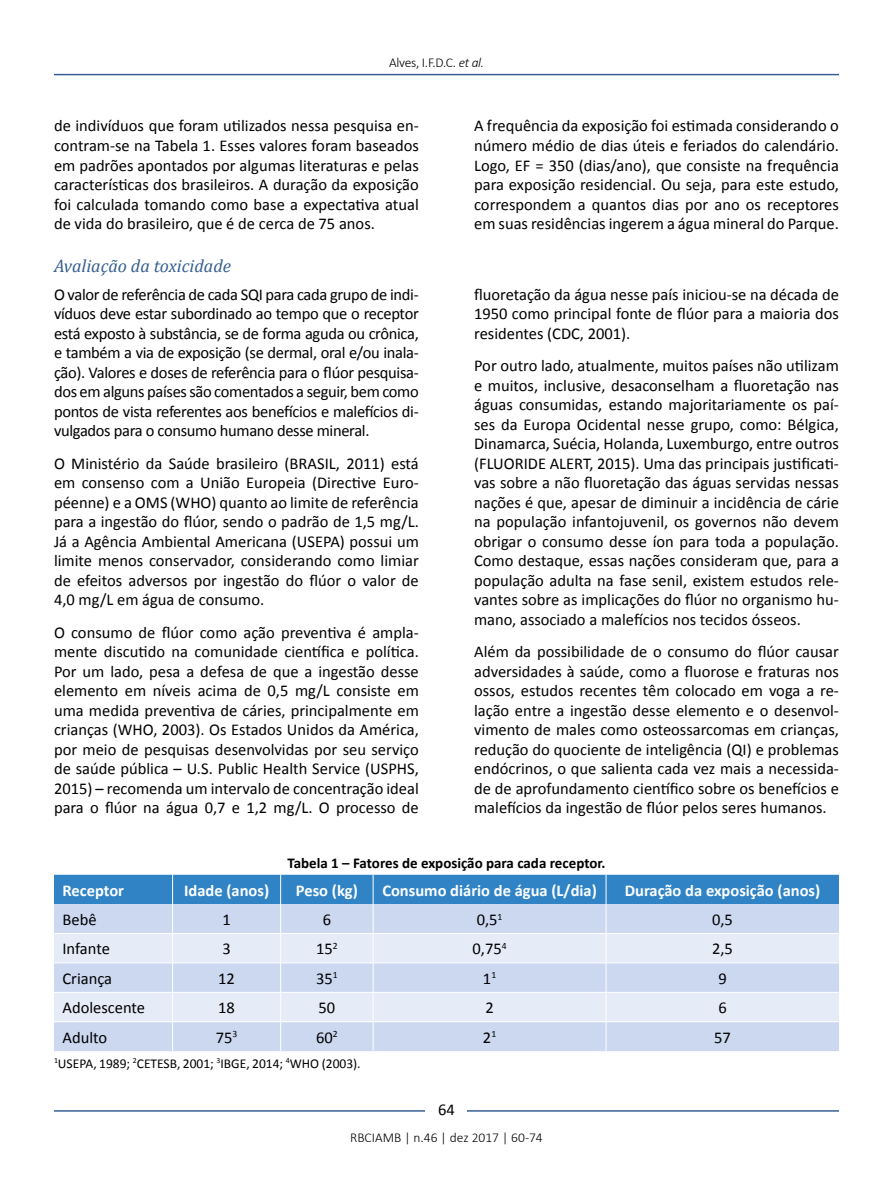
<style>
.page{position:relative;width:893px;height:1191px;background:#fff}
.page>*{position:absolute;margin:0;border:0;box-sizing:border-box;transform-origin:0 0}
.t1{font:italic 18px "Cambria";color:#365f92}
.t2{font:16.5px/19.5px "Calibri";color:#000;text-align:justify}
.t3{font:700 16.5px "Calibri";color:#fff}
.t4{font:700 15px "Calibri";color:#000}
.t5{font:13.5px "Calibri";color:#000}
.t6{font:300 13.5px "Calibri";color:#000}
.s1{font-style:italic}
</style>
<div class="page">
<hr style="left:54px;top:74px;width:785px;height:1px;background:#365f92">
<hr style="left:54px;top:1110px;width:785px;height:1px;background:#365f92">
<div style="left:426px;top:1096px;width:41px;height:26px;background:#fff"></div>
<svg style="left:54px;top:874px;width:785px;height:177px;background:#bbd1ec"></svg>
<p class="t6" style="left:389px;top:54px;width:97px">Alves, I.F.D.C. <span class="s1">et al.</span></p>
<p class="t2" style="left:54px;top:116px;width:366px">de indivíduos que foram utilizados nessa pesquisa en&shy;contram-se na Tabela 1. Esses valores foram baseados em padrões apontados por algumas literaturas e pelas características dos brasileiros. A duração da exposição foi calculada tomando como base a expectativa atual de vida do brasileiro, que é de cerca de 75 anos.</p>
<p class="t2" style="left:474px;top:116px;width:366px">A frequência da exposição foi estimada considerando o número médio de dias úteis e feriados do calendário.<br>Logo, EF = 350 (dias/ano), que consiste na frequência para exposição residencial. Ou seja, para este estudo, correspondem a quantos dias por ano os receptores em suas residências ingerem a água mineral do Parque.</p>
<p class="t1" style="left:54px;top:253px;width:179px">Avaliação da toxicidade</p>
<p class="t2" style="left:54px;top:285px;width:366px">O valor de referência de cada SQI para cada grupo de indi&shy;víduos deve estar subordinado ao tempo que o receptor está exposto à substância, se de forma aguda ou crônica, e também a via de exposição (se dermal, oral e/ou inala&shy;ção). Valores e doses de referência para o flúor pesquisa&shy;dos em alguns países são comentados a seguir, bem como pontos de vista referentes aos benefícios e malefícios di&shy;vulgados para o consumo humano desse mineral.</p>
<p class="t2" style="left:54px;top:453px;width:366px">O Ministério da Saúde brasileiro (BRASIL, 2011) está em consenso com a União Europeia (Directive Euro&shy;péenne) e a OMS (WHO) quanto ao limite de referência para a ingestão do flúor, sendo o padrão de 1,5 mg/L.<br>Já a Agência Ambiental Americana (USEPA) possui um limite menos conservador, considerando como limiar de efeitos adversos por ingestão do flúor o valor de 4,0 mg/L em água de consumo.</p>
<p class="t2" style="left:54px;top:622px;width:366px">O consumo de flúor como ação preventiva é ampla&shy;mente discutido na comunidade científica e política.<br>Por um lado, pesa a defesa de que a ingestão desse elemento em níveis acima de 0,5 mg/L consiste em uma medida preventiva de cáries, principalmente em crianças (WHO, 2003). Os Estados Unidos da América, por meio de pesquisas desenvolvidas por seu serviço de saúde pública – U.S. Public Health Service (USPHS, 2015) – recomenda um intervalo de concentração ideal para o flúor na água 0,7 e 1,2 mg/L. O processo de</p>
<p class="t2" style="left:474px;top:285px;width:366px">fluoretação da água nesse país iniciou-se na década de 1950 como principal fonte de flúor para a maioria dos residentes (CDC, 2001).</p>
<p class="t2" style="left:474px;top:356px;width:366px">Por outro lado, atualmente, muitos países não utilizam e muitos, inclusive, desaconselham a fluoretação nas águas consumidas, estando majoritariamente os paí&shy;ses da Europa Ocidental nesse grupo, como: Bélgica, Dinamarca, Suécia, Holanda, Luxemburgo, entre outros (FLUORIDE ALERT, 2015). Uma das principais justificati&shy;vas sobre a não fluoretação das águas servidas nessas nações é que, apesar de diminuir a incidência de cárie na população infantojuvenil, os governos não devem obrigar o consumo desse íon para toda a população.<br>Como destaque, essas nações consideram que, para a população adulta na fase senil, existem estudos rele&shy;vantes sobre as implicações do flúor no organismo hu&shy;mano, associado a malefícios nos tecidos ósseos.</p>
<p class="t2" style="left:474px;top:642px;width:366px">Além da possibilidade de o consumo do flúor causar adversidades à saúde, como a fluorose e fraturas nos ossos, estudos recentes têm colocado em voga a re&shy;lação entre a ingestão desse elemento e o desenvol&shy;vimento de males como osteossarcomas em crianças, redução do quociente de inteligência (QI) e problemas endócrinos, o que salienta cada vez mais a necessida&shy;de de aprofundamento científico sobre os benefícios e malefícios da ingestão de flúor pelos seres humanos.</p>
<p class="t4" style="left:287px;top:854px;width:319px">Tabela 1 – Fatores de exposição para cada receptor.</p>
<p class="t3" style="left:63px;top:879px;width:63px">Receptor</p>
<p class="t3" style="left:184px;top:879px;width:87px">Idade (anos)</p>
<p class="t3" style="left:296px;top:879px;width:64px">Peso (kg)</p>
<p class="t3" style="left:382px;top:879px;width:216px">Consumo diário de água (L/dia)</p>
<p class="t3" style="left:625px;top:879px;width:197px">Duração da exposição (anos)</p>
<p class="t2" style="left:63px;top:910px;width:36px">Bebê</p>
<p class="t2" style="left:222px;top:910px;width:10px">1</p>
<p class="t2" style="left:323px;top:910px;width:10px">6</p>
<p class="t2" style="left:477px;top:910px;width:27px">0,5<sup>1</sup></p>
<p class="t2" style="left:712px;top:910px;width:22px">0,5</p>
<p class="t2" style="left:62px;top:939px;width:49px">Infante</p>
<p class="t2" style="left:222px;top:939px;width:10px">3</p>
<p class="t2" style="left:316px;top:939px;width:23px">15<sup>2</sup></p>
<p class="t2" style="left:473px;top:939px;width:36px">0,75<sup>4</sup></p>
<p class="t2" style="left:712px;top:939px;width:22px">2,5</p>
<p class="t2" style="left:62px;top:968px;width:51px">Criança</p>
<p class="t2" style="left:218px;top:968px;width:18px">12</p>
<p class="t2" style="left:316px;top:968px;width:23px">35<sup>1</sup></p>
<p class="t2" style="left:483px;top:968px;width:15px">1<sup>1</sup></p>
<p class="t2" style="left:718px;top:968px;width:10px">9</p>
<p class="t2" style="left:63px;top:998px;width:84px">Adolescente</p>
<p class="t2" style="left:218px;top:998px;width:18px">18</p>
<p class="t2" style="left:318px;top:998px;width:18px">50</p>
<p class="t2" style="left:485px;top:998px;width:10px">2</p>
<p class="t2" style="left:718px;top:998px;width:10px">6</p>
<p class="t2" style="left:63px;top:1027px;width:46px">Adulto</p>
<p class="t2" style="left:216px;top:1027px;width:23px">75<sup>3</sup></p>
<p class="t2" style="left:316px;top:1027px;width:23px">60<sup>2</sup></p>
<p class="t2" style="left:483px;top:1027px;width:15px">2<sup>1</sup></p>
<p class="t2" style="left:714px;top:1027px;width:18px">57</p>
<p class="t5" style="left:54px;top:1054px;width:308px"><sup>1</sup>USEPA, 1989; <sup>2</sup>CETESB, 2001; <sup>3</sup>IBGE, 2014; <sup>4</sup>WHO (2003).</p>
<p class="t2" style="left:438px;top:1100px;width:18px">64</p>
<p class="t6" style="left:350px;top:1129px;width:194px">RBCIAMB | n.46 | dez 2017 | 60-74</p>
</div>
